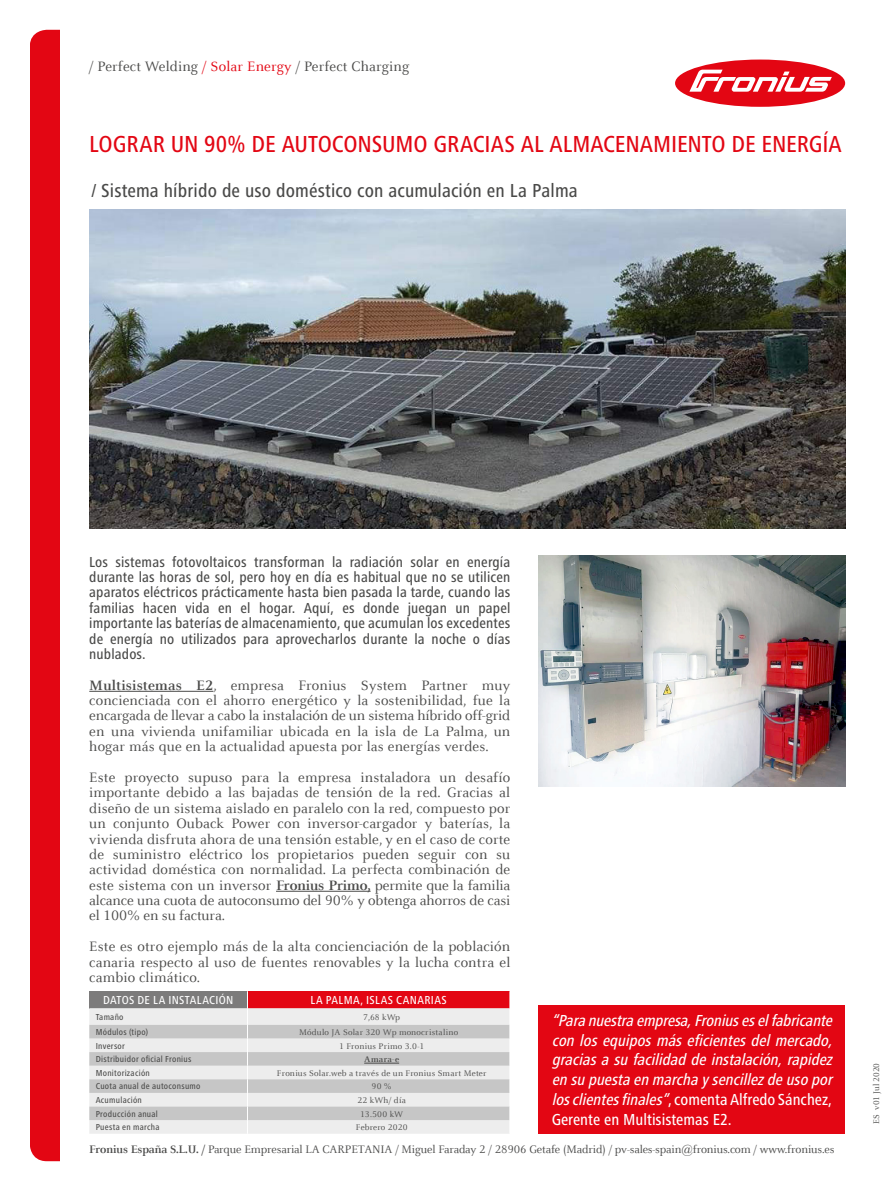
<style>
.page{position:relative;width:893px;height:1191px;background:#fff}
.page>*{position:absolute;margin:0;border:0;box-sizing:border-box;transform-origin:0 0}
.t1{font:500 condensed 24px "Frutiger Next LTW1 G";letter-spacing:-.005em;color:#e30613}
.t2{font:500 condensed 19.5px "Frutiger Next LTW1 G";letter-spacing:.005em;color:#4a4a49}
.t3{font:italic 500 condensed 16.5px/19.8px "Frutiger Next LTW1 G";color:#fff}
.t4{font:15px/15.3px "Celeste Offc Pro";letter-spacing:.01em;color:#4a4a49;text-align:justify}
.t5{font:500 condensed 15px/15.3px "Frutiger Next LTW1 G";letter-spacing:.01em;color:#4a4a49;text-align:justify}
.t6{font:12px "Celeste Offc Pro";letter-spacing:-.01em;color:#4a4a49}
.t7{font:500 condensed 12px "Frutiger Next LTW1 G";letter-spacing:.025em;color:#fff}
.t8{font:9px "Celeste Offc Pro";letter-spacing:.02em;color:#4a4a49}
.t9{font:500 condensed 9px "Frutiger Next LTW1 G";letter-spacing:.03em;color:#4a4a49}
.t10{font:700 9px "Celeste Offc Pro";letter-spacing:.035em;color:#4a4a49}
.s1{color:#e30613}
.s2{font-weight:700}
.s3{font-style:normal}
</style>
<div class="page">
<div style="left:675px;top:60px;width:170px;height:47px;background:#e30613;border-radius:50%"></div>
<svg style="left:689px;top:70px;width:143px;height:22px"></svg>
<div style="left:30px;top:30px;width:30px;height:1131px;background:#e30613"></div>
<img style="left:89px;top:209px;width:756px;height:319px">
<svg style="left:89px;top:991px;width:421px;height:142px;background:#d8c7c8"></svg>
<hr style="left:364px;top:1062px;width:35px;height:1px;background:#4a4a49">
<hr style="left:89px;top:691px;width:124px;height:1px;background:#4a4a49">
<hr style="left:276px;top:891px;width:95px;height:1px;background:#4a4a49">
<div style="left:539px;top:1004px;width:306px;height:129px;background:#e30613"></div>
<img style="left:539px;top:556px;width:307px;height:230px">
<p class="t4" style="left:89px;top:58px;width:322px">/ Perfect Welding <span class="s1">/ Solar Energy</span> / Perfect Charging</p>
<h1 class="t1" style="left:89px;top:131px;width:754px">LOGRAR UN 90% DE AUTOCONSUMO GRACIAS AL ALMACENAMIENTO DE ENERGÍA</h1>
<h2 class="t2" style="left:91px;top:179px;width:488px">/ Sistema híbrido de uso doméstico con acumulación en La Palma</h2>
<p class="t5" style="left:89px;top:554px;width:423px">Los sistemas fotovoltaicos transforman la radiación solar en energía durante las horas de sol, pero hoy en día es habitual que no se utilicen aparatos eléctricos prácticamente hasta bien pasada la tarde, cuando las familias hacen vida en el hogar. Aquí, es donde juegan un papel importante las baterías de almacenamiento, que acumulan los excedentes de energía no utilizados para aprovecharlos durante la noche o días nublados.</p>
<p class="t4" style="left:89px;top:677px;width:423px"><span class="s2">Multisistemas E2</span>, empresa Fronius System Partner muy concienciada con el ahorro energético y la sostenibilidad, fue la encargada de llevar a cabo la instalación de un sistema híbrido off-grid en una vivienda unifamiliar ubicada en la isla de La Palma, un hogar más que en la actualidad apuesta por las energías verdes.</p>
<p class="t4" style="left:89px;top:769px;width:423px">Este proyecto supuso para la empresa instaladora un desafío importante debido a las bajadas de tensión de la red. Gracias al diseño de un sistema aislado en paralelo con la red, compuesto por un conjunto Ouback Power con inversor-cargador y baterías, la vivienda disfruta ahora de una tensión estable, y en el caso de corte de suministro eléctrico los propietarios pueden seguir con su actividad doméstica con normalidad. La perfecta combinación de este sistema con un inversor <span class="s2">Fronius Primo,</span> permite que la familia alcance una cuota de autoconsumo del 90% y obtenga ahorros de casi el 100% en su factura.</p>
<p class="t4" style="left:89px;top:938px;width:422px">Este es otro ejemplo más de la alta concienciación de la población canaria respecto al uso de fuentes renovables y la lucha contra el cambio climático.</p>
<p class="t7" style="left:103px;top:993px;width:132px">DATOS DE LA INSTALACIÓN</p>
<p class="t7" style="left:311px;top:993px;width:138px">LA PALMA, ISLAS CANARIAS</p>
<p class="t9" style="left:96px;top:1011px;width:29px">Tamaño</p>
<p class="t8" style="left:363px;top:1011px;width:38px">7,68 kWp</p>
<p class="t9" style="left:96px;top:1026px;width:54px">Módulos (tipo)</p>
<p class="t8" style="left:299px;top:1026px;width:161px">Módulo JA Solar 320 Wp monocristalino</p>
<p class="t9" style="left:96px;top:1040px;width:31px">Inversor</p>
<p class="t8" style="left:339px;top:1040px;width:87px">1 Fronius Primo 3.0-1</p>
<p class="t9" style="left:96px;top:1054px;width:97px">Distribuidor oficial Fronius</p>
<p class="t10" style="left:364px;top:1053px;width:36px">Amara-e</p>
<p class="t9" style="left:96px;top:1067px;width:56px">Monitorización</p>
<p class="t8" style="left:277px;top:1067px;width:211px">Fronius Solar.web a través de un Fronius Smart Meter</p>
<p class="t9" style="left:96px;top:1081px;width:106px">Cuota anual de autoconsumo</p>
<p class="t8" style="left:372px;top:1081px;width:22px">90 %</p>
<p class="t9" style="left:96px;top:1094px;width:48px">Acumulación</p>
<p class="t8" style="left:357px;top:1094px;width:50px">22 kWh/ día</p>
<p class="t9" style="left:96px;top:1108px;width:64px">Producción anual</p>
<p class="t8" style="left:360px;top:1108px;width:45px">13.500 kW</p>
<p class="t9" style="left:96px;top:1122px;width:65px">Puesta en marcha</p>
<p class="t8" style="left:356px;top:1121px;width:53px">Febrero 2020</p>
<p class="t3" style="left:552px;top:1010px;width:286px">“Paranuestraempresa,Froniuseselfabricante con los equipos más eficientes del mercado, gracias a su facilidad de instalación, rapidez en su puesta en marcha ysencillezdeuso por losclientesfinales”<span class="s3">, comenta Alfredo Sánchez, Gerente en Multisistemas E2.</span></p>
<p class="t6" style="left:89px;top:1142px;width:747px"><span class="s2">Fronius España S.L.U. /</span> Parque Empresarial LA CARPETANIA / Miguel Faraday 2 / 28906 Getafe (Madrid) / pv-sales-spain@fronius.com / www.fronius.es</p>
<p class="t8" style="left:871px;top:1123px;width:62px;rotate:-90deg">ES v01 Jul 2020</p>
</div>
